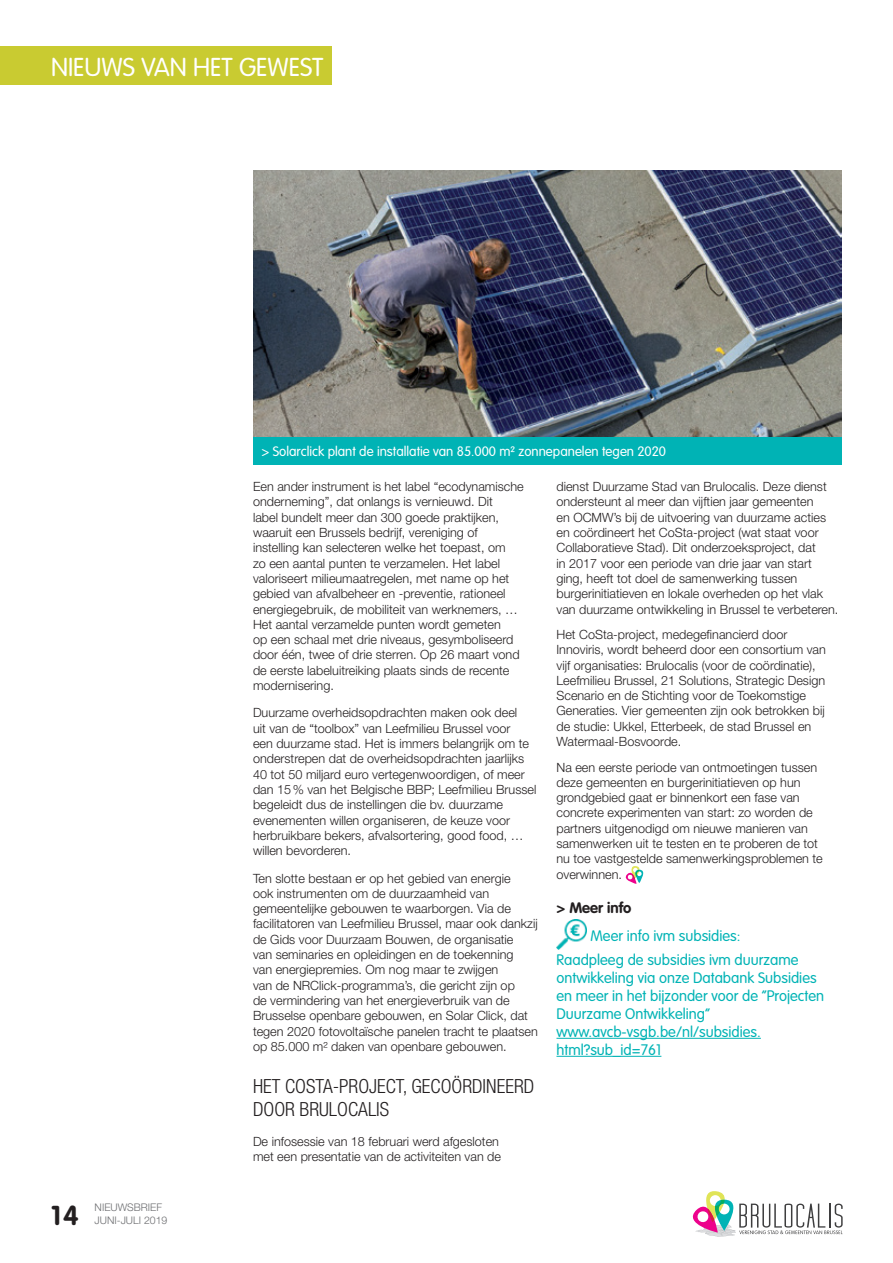
<style>
.page{position:relative;width:893px;height:1263px;background:#fff}
.page>*{position:absolute;margin:0;border:0;box-sizing:border-box;transform-origin:0 0}
.t1{font:700 27px "VAG Rounded";color:#231f20}
.t2{font:300 25.5px "VAG Rounded";color:#fff}
.Article_Intertitre_1{font:300 condensed 19.5px/23.4px "Helvetica Neue LT Pro";color:#231f20}
.Plus_d_Info_Texte{font:300 15px/18px "VAG Rounded";color:#00b3b5}
.t3{font:700 15px "VAG Rounded";color:#231f20}
.t4{font:300 13.5px "VAG Rounded";color:#fff}
.Article_Texte{font:300 12.75px/15.3px "Helvetica Neue LT Pro";color:#231f20}
.t5{font:300 10.5px "Helvetica Neue LT Pro";color:#6c6d70}
</style>
<div class="page">
<hr style="left:556px;top:1038px;width:205px;height:1px;background:#00b3b5">
<hr style="left:556px;top:1056px;width:105px;height:1px;background:#00b3b5">
<svg style="left:625px;top:866px;width:19px;height:18px"></svg>
<img style="left:556px;top:919px;width:31px;height:31px">
<img style="left:253px;top:170px;width:589px;height:267px">
<div style="left:253px;top:437px;width:589px;height:28px;background:#00b3b5"></div>
<svg style="left:692px;top:1191px;width:151px;height:46px"></svg>
<div style="left:0;top:47px;width:332px;height:38px;background:#c9cb31"></div>
<h2 class="t2" style="left:51px;top:52px;width:274px">NIEUWS VAN HET GEWEST</h2>
<p class="t4" style="left:261px;top:444px;width:406px">&gt; Solarclick plant de installatie van 85.000 m² zonnepanelen tegen 2020</p>
<p class="t5" style="left:95px;top:1201px;width:69px">NIEUWSBRIEF</p>
<h1 class="t1" style="left:51px;top:1199px;width:29px">14</h1>
<p class="t5" style="left:95px;top:1213px;width:74px">Juni-juli 2019</p>
<p class="Article_Texte" style="left:253px;top:479px;width:272px">Een ander instrument is het label “ecodynamische onderneming”, dat onlangs is vernieuwd. Dit<br>label bundelt meer dan 300 goede praktijken, waaruit een Brussels bedrijf, vereniging of instelling kan selecteren welke het toepast, om<br>zo een aantal punten te verzamelen. Het label valoriseert milieumaatregelen, met name op het gebied van afvalbeheer en -preventie, rationeel energiegebruik, de mobiliteit van werknemers, … Het aantal verzamelde punten wordt gemeten<br>op een schaal met drie niveaus, gesymboliseerd door één, twee of drie sterren. Op 26 maart vond de eerste labeluitreiking plaats sinds de recente modernisering.</p>
<p class="Article_Texte" style="left:253px;top:705px;width:285px">Duurzame overheidsopdrachten maken ook deel<br>uit van de “toolbox” van Leefmilieu Brussel voor<br>een duurzame stad. Het is immers belangrijk om te onderstrepen dat de overheidsopdrachten jaarlijks 40 tot 50 miljard euro vertegenwoordigen, of meer dan 15% van het Belgische BBP; Leefmilieu Brussel begeleidt dus de instellingen die bv. duurzame evenementen willen organiseren, de keuze voor herbruikbare bekers, afvalsortering, good food, … willen bevorderen.</p>
<p class="Article_Texte" style="left:253px;top:870px;width:286px">Ten slotte bestaan er op het gebied van energie<br>ook instrumenten om de duurzaamheid van gemeentelijke gebouwen te waarborgen. Via de facilitatoren van Leefmilieu Brussel, maar ook dankzij de Gids voor Duurzaam Bouwen, de organisatie<br>van seminaries en opleidingen en de toekenning<br>van energiepremies. Om nog maar te zwijgen<br>van de NRClick-programma’s, die gericht zijn op<br>de vermindering van het energieverbruik van de Brusselse openbare gebouwen, en Solar Click, dat tegen 2020 fotovoltaïsche panelen tracht te plaatsen op 85.000 m² daken van openbare gebouwen.</p>
<p class="Article_Intertitre_1" style="left:253px;top:1074px;width:283px">HET COSTA-PROJECT, GECOÖRDINEERD<br>DOOR BRULOCALIS</p>
<p class="Article_Texte" style="left:253px;top:1133px;width:250px">De infosessie van 18 februari werd afgesloten met een presentatie van de activiteiten van de</p>
<p class="Article_Texte" style="left:556px;top:479px;width:283px">dienst Duurzame Stad van Brulocalis. Deze dienst ondersteunt al meer dan vijftien jaar gemeenten<br>en OCMW’s bij de uitvoering van duurzame acties en coördineert het CoSta-project (wat staat voor Collaboratieve Stad). Dit onderzoeksproject, dat<br>in 2017 voor een periode van drie jaar van start ging, heeft tot doel de samenwerking tussen burgerinitiatieven en lokale overheden op het vlak van duurzame ontwikkeling in Brussel te verbeteren.</p>
<p class="Article_Texte" style="left:556px;top:626px;width:271px">Het CoSta-project, medegefinancierd door Innoviris, wordt beheerd door een consortium van vijf organisaties: Brulocalis (voor de coördinatie), Leefmilieu Brussel, 21 Solutions, Strategic Design Scenario en de Stichting voor de Toekomstige Generaties. Vier gemeenten zijn ook betrokken bij de studie: Ukkel, Etterbeek, de stad Brussel en Watermaal-Bosvoorde.</p>
<p class="Article_Texte" style="left:556px;top:759px;width:268px">Na een eerste periode van ontmoetingen tussen deze gemeenten en burgerinitiatieven op hun grondgebied gaat er binnenkort een fase van concrete experimenten van start: zo worden de partners uitgenodigd om nieuwe manieren van samenwerken uit te testen en te proberen de tot nu toe vastgestelde samenwerkingsproblemen te overwinnen.</p>
<p class="t3" style="left:556px;top:898px;width:49px">&gt; MEERINF</p>
<p class="Plus_d_Info_Texte" style="left:591px;top:926px;width:152px">Meer info ivm subsidies:</p>
<p class="Plus_d_Info_Texte" style="left:556px;top:950px;width:269px">Raadpleeg de subsidies ivm duurzame ontwikkeling via onze Databank Subsidies en meer in het bijzonder voor de “Projecten Duurzame Ontwikkeling” www.avcb-vsgb.be/nl/subsidies. html?sub_id=761</p>
</div>
